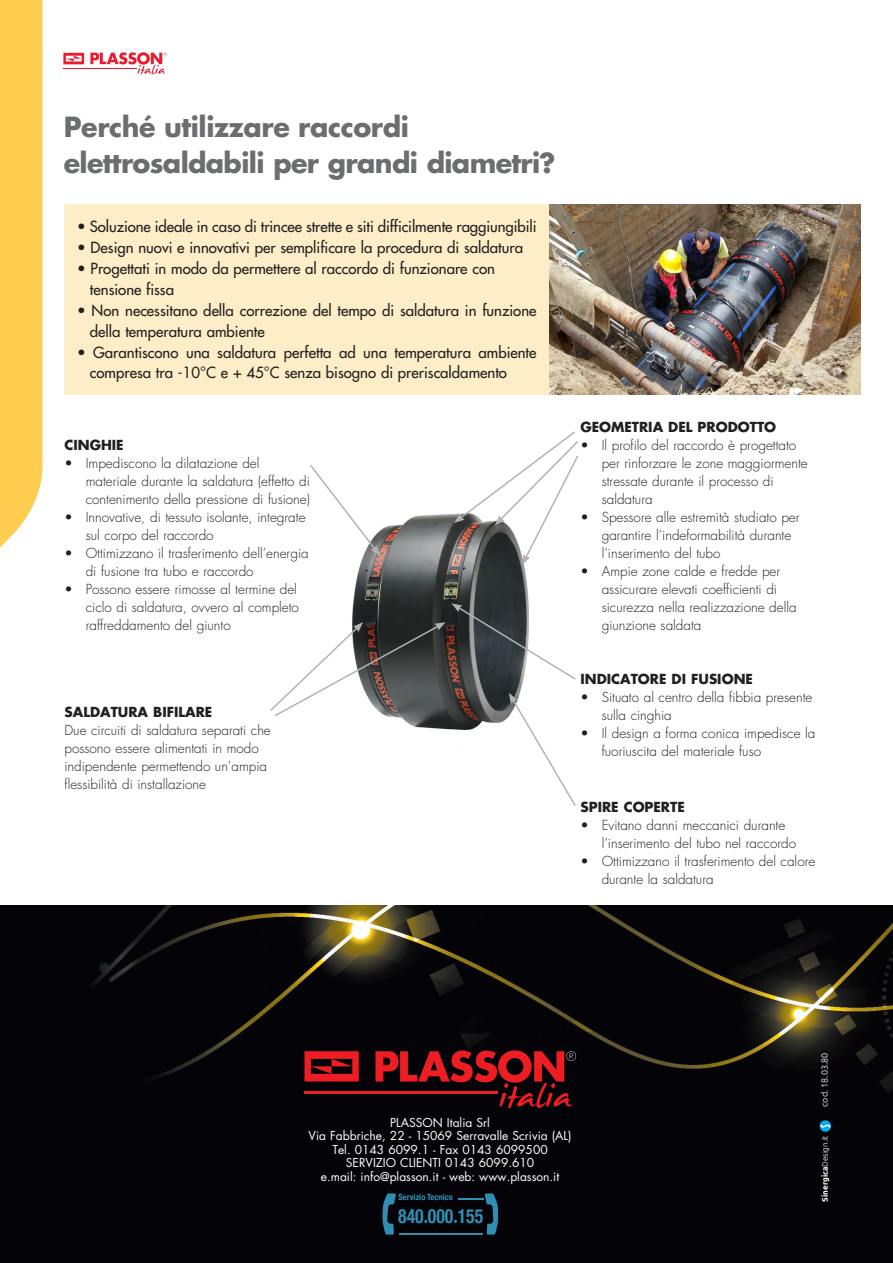
<style>
.page{position:relative;width:893px;height:1263px;background:#fff}
.page>*{position:absolute;margin:0;border:0;box-sizing:border-box;transform-origin:0 0}
.Normale{font:700 27px "Futura Std";letter-spacing:-.025em;color:#6c6d70}
.t1{font:700 condensed 19.65px "Helvetica Neue";color:#308eb4;scale:.9 1}
.Normale-2{font:500 15px/21px "Futura Std";color:#231f20}
.Normale-3{font:300 13.5px/18px "Futura Std";color:#231f20}
.Normale-4{font:700 13.5px "Futura Std";color:#231f20}
.Normale-5{font:12px "Futura Std";color:#fff}
.t2{font:300 9px "Ubuntu";color:#fff}
.t3{font:700 condensed 8.55px "Helvetica Neue";color:#308eb4}
.t4{font:700 7.95px "Ubuntu";color:#fff}
.s1{font-weight:300}
</style>
<div class="page">
<img style="left:353px;top:514px;width:176px;height:89px">
<img style="left:0;top:906px;width:893px;height:357px">
<svg style="left:310px;top:465px;width:70px;height:91px"></svg>
<svg style="left:454px;top:431px;width:125px;height:134px"></svg>
<svg style="left:270px;top:603px;width:306px;height:203px"></svg>
<div style="left:64px;top:204px;width:766px;height:190px;background:#feeec8"></div>
<img style="left:550px;top:204px;width:310px;height:190px">
<svg style="left:63px;top:53px;width:21px;height:11px"></svg>
<hr style="left:63px;top:68px;width:74px;height:1px;background:#eb1b2e">
<svg style="left:90px;top:52px;width:77px;height:22px"></svg>
<svg style="left:304px;top:1051px;width:55px;height:30px;background:#a7151a"></svg>
<hr style="left:304px;top:1092px;width:194px;height:2px;background:#ee1d23">
<svg style="left:375px;top:1050px;width:203px;height:58px;background:#5a0d12"></svg>
<svg style="left:382px;top:1193px;width:14px;height:41px"></svg>
<hr style="left:399px;top:1233px;width:84px;height:1px;background:#308eb4">
<svg style="left:458px;top:1193px;width:40px;height:41px;background:#0e2430"></svg>
<svg style="left:820px;top:1120px;width:11px;height:12px"></svg>
<svg style="left:821px;top:1125px;width:9px;height:2px"></svg>
<svg style="left:0;top:0;width:43px;height:548px;background:#fecf58"></svg>
<p class="Normale" style="left:64px;top:109px;width:346px">Perché utilizzare raccordi</p>
<p class="Normale" style="left:64px;top:145px;width:493px">elettrosaldabili per grandi diametri?</p>
<p class="Normale-2" style="left:77px;top:216px;width:461px">• Soluzione ideale in caso di trincee strette e siti difficilmente raggiungibili</p>
<p class="Normale-2" style="left:77px;top:237px;width:447px">• Design nuovi e innovativi per semplificare la procedura di saldatura</p>
<p class="Normale-2" style="left:90px;top:258px;width:407px;text-indent:-13px">• Progettati in modo da permettere al raccordo di funzionare con tensione fissa</p>
<p class="Normale-2" style="left:90px;top:300px;width:448px;text-indent:-13px">• Non necessitano della correzione del tempo di saldatura in funzione della temperatura ambiente</p>
<p class="Normale-2" style="left:90px;top:343px;width:448px;line-height:19.5px;text-indent:-13px">• Garantiscono una saldatura perfetta ad una temperatura ambiente compresa tra -10°C e + 45°C senza bisogno di preriscaldamento</p>
<p class="Normale-4" style="left:64px;top:436px;width:61px">CINGHIE</p>
<p class="Normale-3" style="left:86px;top:454px;width:226px;text-indent:-21px">• Impediscono la dilatazione del materiale durante la saldatura (effetto di contenimento della pressione di fusione)</p>
<p class="Normale-3" style="left:86px;top:508px;width:221px;text-indent:-21px">• Innovative, di tessuto isolante, integrate sul corpo del raccordo</p>
<p class="Normale-3" style="left:86px;top:544px;width:225px;text-indent:-21px">• Ottimizzano il trasferimento dell’energia di fusione tra tubo e raccordo</p>
<p class="Normale-3" style="left:86px;top:580px;width:215px;text-indent:-21px">• Possono essere rimosse al termine del ciclo di saldatura, ovvero al completo raffreddamento del giunto</p>
<p class="Normale-4" style="left:64px;top:703px;width:149px">SALDATURA BIFILARE</p>
<p class="Normale-3" style="left:64px;top:722px;width:208px">Due circuiti di saldatura separati che possono essere alimentati in modo indipendente permettendo un’ampia flessibilità di installazione</p>
<p class="Normale-4" style="left:580px;top:418px;width:197px">GEOMETRIA DEL PRODOTTO</p>
<p class="Normale-3" style="left:602px;top:436px;width:208px;text-indent:-21px">• Il profilo del raccordo è progettato per rinforzare le zone maggiormente stressate durante il processo di saldatura</p>
<p class="Normale-3" style="left:602px;top:508px;width:199px;text-indent:-21px">• Spessore alle estremità studiato per garantire l’indeformabilità durante l’inserimento del tubo</p>
<p class="Normale-3" style="left:602px;top:562px;width:196px;text-indent:-21px">• Ampie zone calde e fredde per assicurare elevati coefficienti di sicurezza nella realizzazione della giunzione saldata</p>
<p class="Normale-4" style="left:580px;top:670px;width:174px">INDICATORE DI FUSIONE</p>
<p class="Normale-3" style="left:602px;top:688px;width:212px;text-indent:-21px">• Situato al centro della fibbia presente sulla cinghia</p>
<p class="Normale-3" style="left:602px;top:724px;width:215px;text-indent:-21px">• Il design a forma conica impedisce la fuoriuscita del materiale fuso</p>
<p class="Normale-4" style="left:580px;top:797px;width:106px">SPIRE COPERTE</p>
<p class="Normale-3" style="left:602px;top:816px;width:196px;text-indent:-21px">• Evitano danni meccanici durante l’inserimento del tubo nel raccordo</p>
<p class="Normale-3" style="left:602px;top:852px;width:215px;text-indent:-21px">• Ottimizzano il trasferimento del calore durante la saldatura</p>
<p class="Normale-5" style="left:390px;top:1115px;width:101px">PLASSON Italia Srl</p>
<p class="Normale-5" style="left:309px;top:1128px;width:264px">Via Fabbriche, 22 - 15069 Serravalle Scrivia (AL)</p>
<p class="Normale-5" style="left:332px;top:1142px;width:217px">Tel. 0143 6099.1 - Fax 0143 6099500</p>
<p class="Normale-5" style="left:346px;top:1155px;width:190px">SERVIZIO CLIENTI 0143 6099.610</p>
<p class="Normale-5" style="left:321px;top:1169px;width:240px">e.mail: info@plasson.it - web: www.plasson.it</p>
<p class="t3" style="left:398px;top:1189px;width:56px">Servizio Tecnico</p>
<p class="t1" style="left:398px;top:1199px;width:96px">840.000.155</p>
<p class="t2" style="left:819px;top:1107px;width:55px;rotate:-90deg">cod. 18.03.80</p>
<p class="t4" style="left:820px;top:1201px;width:68px;rotate:-90deg">Sinergica<span class="s1">Design.it</span></p>
</div>
